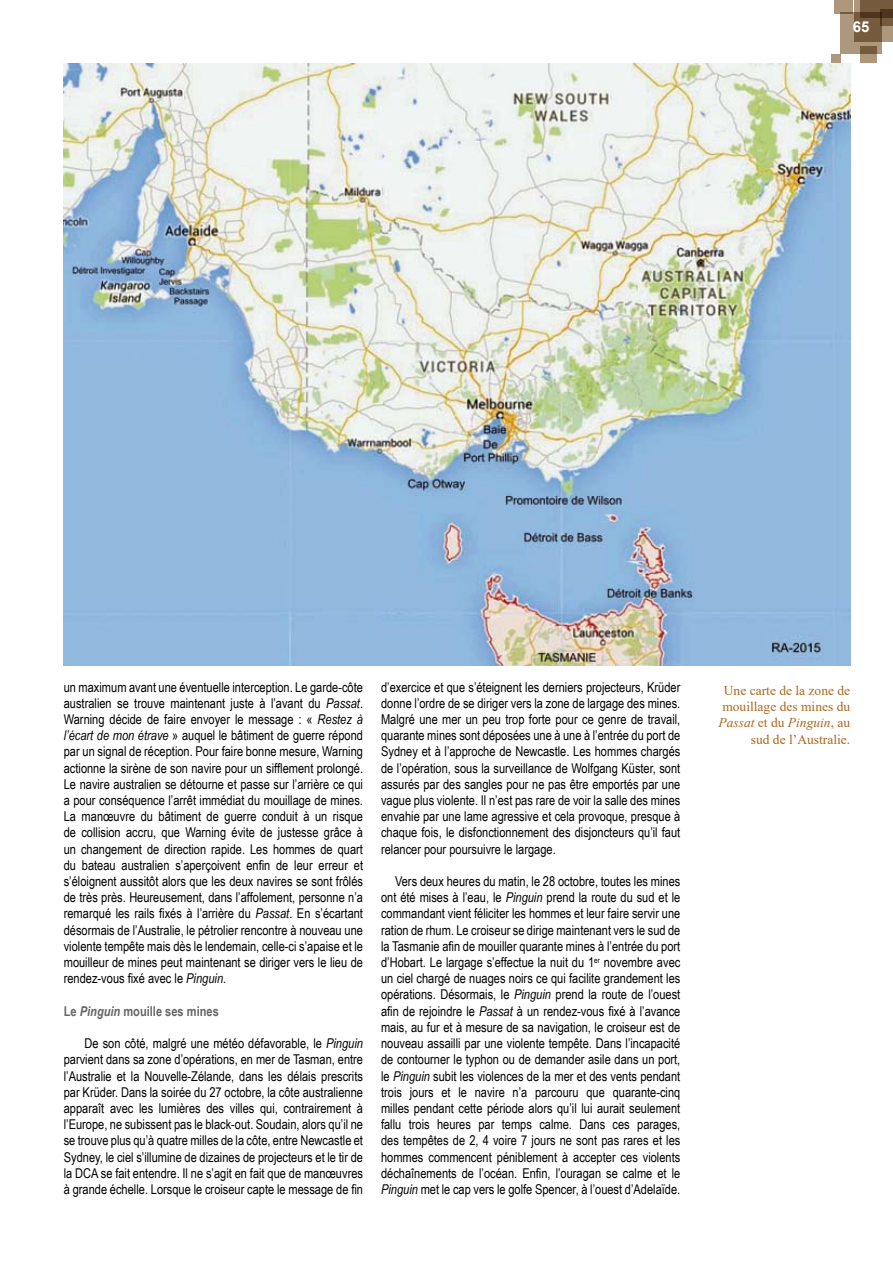
<style>
.page{position:relative;width:893px;height:1263px;background:#fff}
.page>*{position:absolute;margin:0;border:0;box-sizing:border-box;transform-origin:0 0}
.t1{font:700 15px "Arial";color:#fff}
.t2{font:13.5px/16.2px "Arial Narrow";color:#000;text-align:justify}
.t3{font:13.5px/16.2px "Times New Roman";color:#a9671f;text-align:right}
.t4{font:700 13.5px "Arial Narrow";color:#666}
.s1{font-style:italic}
</style>
<div class="page">
<div style="left:854px;top:0;width:39px;height:42px;background:#ad987e"></div>
<div style="left:860px;top:0;width:33px;height:18px;background:#755a3e"></div>
<svg style="left:840px;top:13px;width:42px;height:41px;background:#8d755b"></svg>
<div style="left:831px;top:54px;width:9px;height:10px;background:#ad987e"></div>
<div style="left:834px;top:0;width:18px;height:14px;background:#ad987e"></div>
<svg style="left:860px;top:46px;width:16px;height:16px"></svg>
<svg style="left:880px;top:9px;width:13px;height:16px"></svg>
<img style="left:64px;top:64px;width:786px;height:601px">
<p class="t1" style="left:853px;top:16px;width:18px">65</p>
<p class="t2" style="left:64px;top:678px;width:301px">un maximum avant une éventuelle interception. Le garde-côte australien se trouve maintenant juste à l’avant du <span class="s1">Passat</span>.<br>Warning décide de faire envoyer le message : « <span class="s1">Restez à l’écart de mon étrave</span> » auquel le bâtiment de guerre répond par un signal de réception. Pour faire bonne mesure, Warning actionne la sirène de son navire pour un sifflement prolongé.<br>Le navire australien se détourne et passe sur l’arrière ce qui a pour conséquence l’arrêt immédiat du mouillage de mines.<br>La manœuvre du bâtiment de guerre conduit à un risque de collision accru, que Warning évite de justesse grâce à un changement de direction rapide. Les hommes de quart du bateau australien s’aperçoivent enfin de leur erreur et s’éloignent aussitôt alors que les deux navires se sont frôlés de très près. Heureusement, dans l’affolement, personne n’a remarqué les rails fixés à l’arrière du <span class="s1">Passat</span>. En s’écartant désormais de l’Australie, le pétrolier rencontre à nouveau une violente tempête mais dès le lendemain, celle-ci s’apaise et le mouilleur de mines peut maintenant se diriger vers le lieu de rendez-vous fixé avec le <span class="s1">Pinguin</span>.</p>
<p class="t4" style="left:64px;top:1001px;width:157px">Le <span class="s1">Pinguin</span> mouille ses mines</p>
<p class="t2" style="left:64px;top:1035px;width:301px;text-indent:21px">De son côté, malgré une météo défavorable, le <span class="s1">Pinguin </span>parvient dans sa zone d’opérations, en mer de Tasman, entre l’Australie et la Nouvelle-Zélande, dans les délais prescrits par Krüder. Dans la soirée du 27 octobre, la côte australienne apparaît avec les lumières des villes qui, contrairement à l’Europe, ne subissent pas le black-out. Soudain, alors qu’il ne se trouve plus qu’à quatre milles de la côte, entre Newcastle et Sydney, le ciel s’illumine de dizaines de projecteurs et le tir de la DCA se fait entendre. Il ne s’agit en fait que de manœuvres à grande échelle. Lorsque le croiseur capte le message de fin</p>
<p class="t2" style="left:381px;top:678px;width:301px">d’exercice et que s’éteignent les derniers projecteurs, Krüder donne l’ordre de se diriger vers la zone de largage des mines.<br>Malgré une mer un peu trop forte pour ce genre de travail, quarante mines sont déposées une à une à l’entrée du port de Sydney et à l’approche de Newcastle. Les hommes chargés de l’opération, sous la surveillance de Wolfgang Küster, sont assurés par des sangles pour ne pas être emportés par une vague plus violente. Il n’est pas rare de voir la salle des mines envahie par une lame agressive et cela provoque, presque à chaque fois, le disfonctionnement des disjoncteurs qu’il faut relancer pour poursuivre le largage.</p>
<p class="t2" style="left:381px;top:873px;width:301px;text-indent:14px">Vers deux heures du matin, le 28 octobre, toutes les mines ont été mises à l’eau, le <span class="s1">Pinguin</span> prend la route du sud et le commandant vient féliciter les hommes et leur faire servir une ration de rhum. Le croiseur se dirige maintenant vers le sud de la Tasmanie afin de mouiller quarante mines à l’entrée du port d’Hobart. Le largage s’effectue la nuit du 1<sup>er</sup> novembre avec un ciel chargé de nuages noirs ce qui facilite grandement les opérations. Désormais, le <span class="s1">Pinguin</span> prend la route de l’ouest afin de rejoindre le <span class="s1">Passat</span> à un rendez-vous fixé à l’avance mais, au fur et à mesure de sa navigation, le croiseur est de nouveau assailli par une violente tempête. Dans l’incapacité de contourner le typhon ou de demander asile dans un port, le <span class="s1">Pinguin</span> subit les violences de la mer et des vents pendant trois jours et le navire n’a parcouru que quarante-cinq milles pendant cette période alors qu’il lui aurait seulement fallu trois heures par temps calme. Dans ces parages, des tempêtes de 2, 4 voire 7 jours ne sont pas rares et les hommes commencent péniblement à accepter ces violents déchaînements de l’océan. Enfin, l’ouragan se calme et le <span class="s1">Pinguin</span> met le cap vers le golfe Spencer, à l’ouest d’Adelaïde.</p>
<p class="t3" style="left:719px;top:682px;width:133px">Une carte de la zone de mouillage des mines du<br><span class="s1">Passat</span> et du <span class="s1">Pinguin</span>, au sud de l’Australie.</p>
</div>
